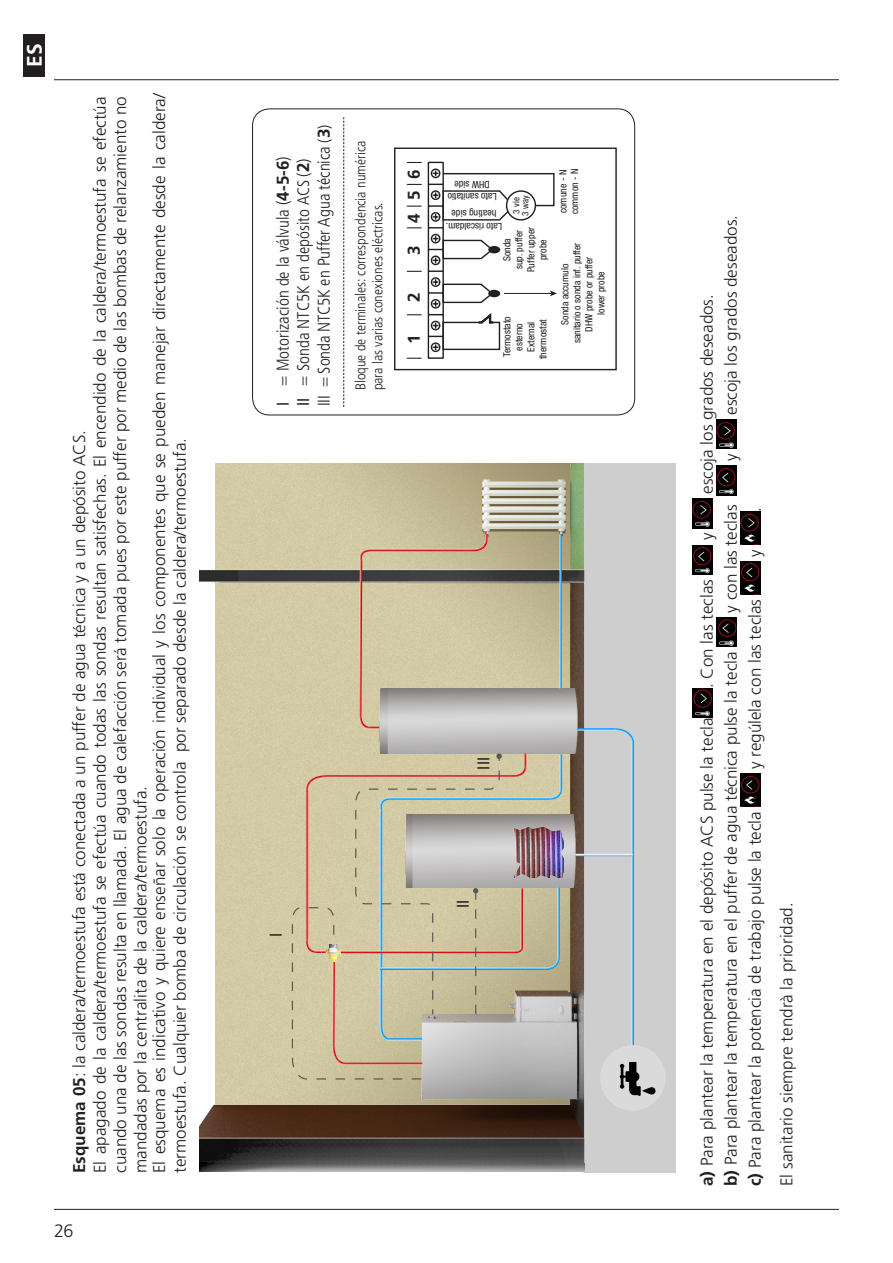
<style>
.page{position:relative;width:893px;height:1263px;background:#fff}
.page>*{position:absolute;margin:0;border:0;box-sizing:border-box;transform-origin:0 0}
.t1{font:700 21px "Frutiger LT Std";color:#fff}
.t2{font:300 18px "Frutiger LT Std";color:#231f20}
.t3{font:300 17.1px/20.4px "Frutiger LT Std";color:#231f20}
.t4{font:300 condensed 17.1px/20.4px "Frutiger LT Std";color:#231f20}
.t5{font:700 17.1px "Frutiger LT Std";color:#231f20}
.t6{font:condensed 17.1px "Frutiger LT Std";color:#231f20}
.t7{font:300 condensed 14.25px/17.1px "Frutiger LT Std";color:#231f20}
.t8{font:condensed 9.9px/11.9px "Helvetica Neue LT Std";color:#231f20;text-align:center}
.t9{font:condensed 9.15px/9.1px "Helvetica Neue LT Std";color:#231f20}
.s1{font-weight:700}
.s2{font-weight:400}
.s3{font-weight:700;font-stretch:normal}
.s4{font-size:16.65px}
.s5{font-size:16.2px}
</style>
<div class="page">
<div style="left:23px;top:34px;width:22px;height:43px;background:#231f20"></div>
<hr style="left:54px;top:1209px;width:785px;height:1px;background:#231f20">
<hr style="left:54px;top:79px;width:785px;height:1px;background:#231f20">
<img style="left:692px;top:688px;width:21px;height:29px">
<img style="left:692px;top:545px;width:21px;height:29px">
<img style="left:692px;top:499px;width:21px;height:29px">
<img style="left:716px;top:617px;width:21px;height:30px">
<img style="left:716px;top:466px;width:21px;height:29px">
<img style="left:716px;top:419px;width:21px;height:30px">
<img style="left:740px;top:774px;width:21px;height:32px">
<img style="left:740px;top:561px;width:21px;height:33px">
<img style="left:740px;top:511px;width:21px;height:33px">
<div style="left:252px;top:109px;width:383px;height:306px;border:1px solid #231f20;border-radius:17px"></div>
<div style="left:394px;top:148px;width:223px;height:222px;border:1px solid #231f20"></div>
<svg style="left:407px;top:358px;width:15px;height:1px"></svg>
<svg style="left:407px;top:314px;width:15px;height:1px"></svg>
<svg style="left:407px;top:271px;width:15px;height:1px"></svg>
<svg style="left:407px;top:227px;width:15px;height:1px"></svg>
<svg style="left:407px;top:206px;width:15px;height:1px"></svg>
<svg style="left:407px;top:184px;width:15px;height:1px"></svg>
<svg style="left:407px;top:162px;width:15px;height:1px"></svg>
<svg style="left:428px;top:162px;width:129px;height:197px"></svg>
<svg style="left:343px;top:117px;width:1px;height:290px"></svg>
<div style="left:584px;top:463px;width:92px;height:710px;background:#cecece"></div>
<div style="left:600px;top:1045px;width:66px;height:66px;background:#dadada;border-radius:50%"></div>
<svg style="left:620px;top:1062px;width:35px;height:34px"></svg>
<img style="left:200px;top:464px;width:384px;height:707px">
<img style="left:562px;top:814px;width:13px;height:74px">
<img style="left:380px;top:688px;width:197px;height:66px">
<svg style="left:578px;top:728px;width:56px;height:317px"></svg>
<hr style="left:575px;top:854px;width:58px;height:2px;background:#fff">
<svg style="left:559px;top:534px;width:3px;height:154px"></svg>
<svg style="left:359px;top:531px;width:129px;height:198px;background:#c4bb9f"></svg>
<img style="left:560px;top:827px;width:4px;height:51px">
<svg style="left:291px;top:753px;width:269px;height:327px;background:#c5bda4"></svg>
<p class="t1" style="left:22px;top:67px;width:25px;rotate:-90deg">ES</p>
<p class="t3" style="left:149px;top:1173px;width:1082px;rotate:-90deg">El esquema es indicativo y quiere enseñar solo la operación individual y los componentes que se pueden manejar directamente desde la caldera/ termoestufa. Cualquier bomba de circulación se controla por separado desde la caldera/termoestufa.</p>
<p class="t3" style="left:69px;top:1173px;width:1078px;rotate:-90deg"><span class="s1">Esquema 05</span>: la caldera/termoestufa está conectada a un puffer de agua técnica y a un depósito ACS.<br>El apagado de la caldera/termoestufa se efectúa cuando todas las sondas resultan satisfechas. El encendido de la caldera/termoestufa se efectúa cuando una de las sondas resulta en llamada. El agua de calefacción será tomada pues por este puffer por medio de las bombas de relanzamiento no mandadas por la centralita de la caldera/termoestufa.</p>
<p class="t2" style="left:54px;top:1221px;width:21px">26</p>
<p class="t4" style="left:273px;top:406px;width:283px;rotate:-90deg"><span class="s2">I</span> = Motorización de la válvula (<span class="s3">4-5-6</span>)<br><span class="s2">II</span> = Sonda NTC5K en depósito <span class="s4">ACS (</span><span class="s3">2</span><span class="s4">)<br></span>III = Sonda NTC5K en Puffer Agua técnica <span class="s5">(</span><span class="s3">3</span><span class="s5">)</span></p>
<p class="t7" style="left:352px;top:390px;width:251px;rotate:-90deg">Bloque de terminales: correspondencia numérica para las varias conexiones eléctricas.</p>
<p class="t5" style="left:404px;top:179px;width:11px;rotate:-90deg">6</p>
<p class="t5" style="left:404px;top:223px;width:34px;rotate:-90deg">4 5</p>
<p class="t5" style="left:404px;top:255px;width:11px;rotate:-90deg">3</p>
<p class="t5" style="left:404px;top:301px;width:11px;rotate:-90deg">2</p>
<p class="t5" style="left:404px;top:344px;width:11px;rotate:-90deg">1</p>
<p class="t8" style="left:497px;top:203px;width:51px;line-height:12.8px;rotate:-180deg">Lato sanitatio<br>DHW side</p>
<p class="t8" style="left:502px;top:233px;width:58px;line-height:13.2px;rotate:-180deg">Lato riscaldam. heating side</p>
<p class="t9" style="left:512px;top:216px;width:22px;rotate:-90deg">3 vie<br>3 way</p>
<p class="t8" style="left:501px;top:272px;width:47px;rotate:-90deg">Sonda<br>sup. puffer<br>Puffer upper probe</p>
<p class="t8" style="left:501px;top:359px;width:44px;rotate:-90deg">Termostato esterno<br>External thermostat</p>
<p class="t8" style="left:557px;top:214px;width:47px;text-align:left;rotate:-90deg">comune - N common - N</p>
<p class="t8" style="left:559px;top:343px;width:102px;rotate:-90deg">Sonda accumulo<br>sanitario o sonda inf. puffer<br>DHW probe or puffer<br>lower probe</p>
<p class="t6" style="left:266px;top:936px;width:6px;rotate:-90deg">I</p>
<p class="t6" style="left:473px;top:769px;width:14px;rotate:-90deg">III</p>
<p class="t6" style="left:453px;top:908px;width:10px;rotate:-90deg">II</p>
<p class="t3" style="left:721px;top:415px;width:201px;rotate:-90deg">escoja los grados deseados.</p>
<p class="t3" style="left:697px;top:494px;width:201px;rotate:-90deg">escoja los grados deseados.</p>
<p class="t3" style="left:721px;top:461px;width:9px;rotate:-90deg">y</p>
<p class="t3" style="left:721px;top:613px;width:109px;rotate:-90deg">y con las teclas</p>
<p class="t3" style="left:745px;top:511px;width:6px;rotate:-90deg">.</p>
<p class="t3" style="left:697px;top:540px;width:9px;rotate:-90deg">y</p>
<p class="t3" style="left:745px;top:557px;width:9px;rotate:-90deg">y</p>
<p class="t3" style="left:697px;top:688px;width:110px;rotate:-90deg">. Con las teclas</p>
<p class="t3" style="left:745px;top:769px;width:172px;rotate:-90deg">y regúlela con las teclas</p>
<p class="t3" style="left:721px;top:1186px;width:536px;rotate:-90deg"><span class="s1">b)</span> Para plantear la temperatura en el puffer de agua técnica pulse la tecla</p>
<p class="t3" style="left:697px;top:1186px;width:470px;rotate:-90deg"><span class="s1">a)</span> Para plantear la temperatura en el depósito ACS pulse la tecla</p>
<p class="t3" style="left:745px;top:1186px;width:376px;rotate:-90deg"><span class="s1">c)</span> Para plantear la potencia de trabajo pulse la tecla</p>
<p class="t3" style="left:777px;top:1186px;width:285px;rotate:-90deg">El sanitario siempre tendrà la prioridad.</p>
</div>
